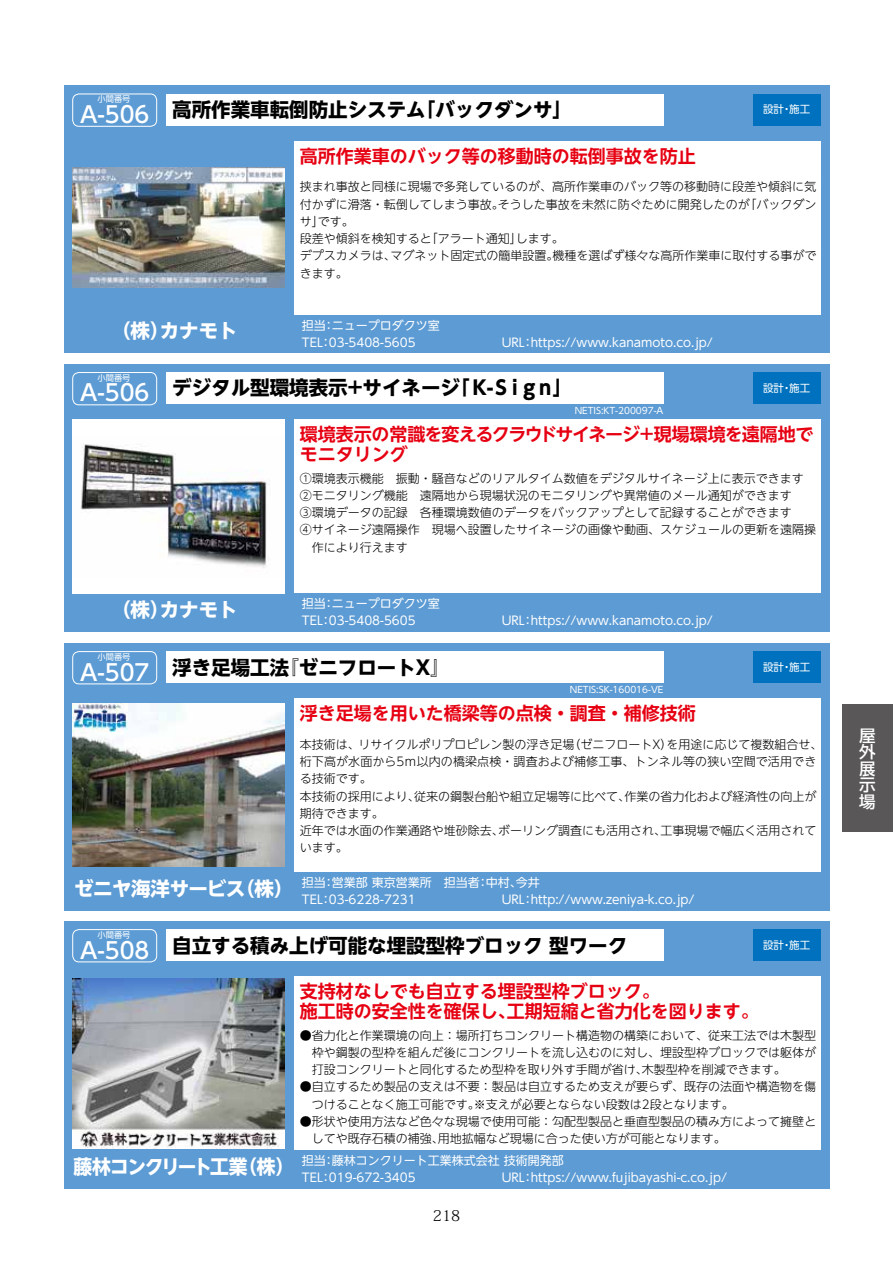
<style>
.page{position:relative;width:893px;height:1263px;background:#fff}
.page>*{position:absolute;margin:0;border:0;box-sizing:border-box;transform-origin:0 0}
.t1{font:700 19.5px "UD Shin Go NT Pro";color:#000}
.t2{font:700 19.5px "UD Shin Go NT Pro";color:#fff}
.t3{font:700 18px/20.2px "UD Shin Go NT Pro De";color:#e60012}
.t4{font:500 16.5px/16.5px "UD Shin Go Pro";color:#fff;text-align:justify}
.t5{font:300 15px "Koz Min Pro";color:#000}
.t6{font:300 12px/17.2px "UD Shin Go NT Pro";color:#000}
.t7{font:12px "UD Shin Go NT Pro";color:#fff}
.t8{font:10.5px "UD Shin Go NT Pro";color:#fff}
.t9{font:9px "UD Shin Go NT Pro";color:#fff}
.t10{font:8.25px "UD Shin Go NT Pro";color:#fff}
.s1{font-weight:500;font-size:22.5px;color:#fff}
.s2{font-weight:700;font-size:19.5px}
</style>
<div class="page">
<div style="left:64px;top:643px;width:765px;height:267px;background:#5c9bd4"></div>
<div style="left:72px;top:651px;width:85px;height:33px;border:1px solid #fff;border-radius:6px"></div>
<div style="left:753px;top:651px;width:67px;height:32px;background:#0071be"></div>
<div style="left:294px;top:698px;width:526px;height:174px;background:#fff"></div>
<div style="left:166px;top:651px;width:497px;height:32px;background:#fff"></div>
<img style="left:72px;top:704px;width:213px;height:162px">
<img style="left:72px;top:704px;width:55px;height:27px">
<div style="left:64px;top:921px;width:765px;height:267px;background:#5c9bd4"></div>
<div style="left:72px;top:929px;width:85px;height:33px;border:1px solid #fff;border-radius:6px"></div>
<div style="left:753px;top:929px;width:67px;height:32px;background:#0071be"></div>
<div style="left:294px;top:976px;width:526px;height:174px;background:#fff"></div>
<div style="left:166px;top:929px;width:497px;height:32px;background:#fff"></div>
<img style="left:72px;top:978px;width:213px;height:170px">
<div style="left:64px;top:364px;width:765px;height:267px;background:#5c9bd4"></div>
<div style="left:72px;top:372px;width:85px;height:33px;border:1px solid #fff;border-radius:6px"></div>
<div style="left:753px;top:372px;width:67px;height:32px;background:#0071be"></div>
<div style="left:294px;top:419px;width:526px;height:174px;background:#fff"></div>
<div style="left:166px;top:372px;width:497px;height:32px;background:#fff"></div>
<div style="left:72px;top:419px;width:213px;height:174px;background:#fff"></div>
<img style="left:80px;top:444px;width:187px;height:124px">
<div style="left:64px;top:85px;width:765px;height:268px;background:#5c9bd4"></div>
<div style="left:72px;top:94px;width:85px;height:33px;border:1px solid #fff;border-radius:6px"></div>
<div style="left:753px;top:94px;width:67px;height:31px;background:#0071be"></div>
<div style="left:294px;top:141px;width:526px;height:173px;background:#fff"></div>
<div style="left:166px;top:94px;width:497px;height:32px;background:#fff"></div>
<img style="left:72px;top:168px;width:213px;height:119px">
<div style="left:842px;top:704px;width:51px;height:128px;background:#595757"></div>
<p class="t10" style="left:98px;top:92px;width:34px">小間番号</p>
<h1 class="t1" style="left:80px;top:94px;width:493px"><span class="s1">A-506</span> 高所作業車転倒防止システム「バックダンサ」</h1>
<h2 class="t3" style="left:300px;top:145px;width:397px">高所作業車のバック等の移動時の転倒事故を防止</h2>
<p class="t8" style="left:763px;top:101px;width:49px">設計・施工</p>
<p class="t6" style="left:300px;top:178px;width:518px">挟まれ事故と同様に現場で多発しているのが、高所作業車のバック等の移動時に段差や傾斜に気付かずに滑落・転倒してしまう事故。そうした事故を未然に防ぐために開発したのが「バックダンサ」です。<br>段差や傾斜を検知すると「アラート通知」します。<br>デプスカメラは、マグネット固定式の簡単設置。機種を選ばず様々な高所作業車に取付する事ができます。</p>
<h1 class="t2" style="left:111px;top:315px;width:128px">（株）カナモト</h1>
<p class="t7" style="left:302px;top:315px;width:139px">担当：ニュープロダクツ室</p>
<p class="t7" style="left:302px;top:332px;width:115px">TEL：03-5408-5605</p>
<p class="t7" style="left:502px;top:332px;width:213px">URL：https://www.kanamoto.co.jp/</p>
<p class="t10" style="left:98px;top:371px;width:34px">小間番号</p>
<h1 class="t1" style="left:80px;top:372px;width:494px"><span class="s1">A-506</span> デジタル型環境表示+サイネージ「Ｋ-Ｓｉｇｎ」</h1>
<p class="t9" style="left:575px;top:403px;width:90px">NETIS:KT-200097-A</p>
<p class="t8" style="left:763px;top:379px;width:49px">設計・施工</p>
<h2 class="t3" style="left:300px;top:424px;width:515px">環境表示の常識を変えるクラウドサイネージ＋現場環境を遠隔地でモニタリング</h2>
<p class="t6" style="left:300px;top:469px;width:505px">①環境表示機能　振動・騒音などのリアルタイム数値をデジタルサイネージ上に表示できます</p>
<p class="t6" style="left:300px;top:486px;width:493px">②モニタリング機能　遠隔地から現場状況のモニタリングや異常値のメール通知ができます</p>
<p class="t6" style="left:300px;top:503px;width:493px">③環境データの記録　各種環境数値のデータをバックアップとして記録することができます</p>
<p class="t6" style="left:300px;top:521px;width:518px">④サイネージ遠隔操作　現場へ設置したサイネージの画像や動画、スケジュールの更新を遠隔操</p>
<p class="t6" style="left:312px;top:538px;width:97px">作により行えます</p>
<h1 class="t2" style="left:111px;top:593px;width:128px">（株）カナモト</h1>
<p class="t7" style="left:302px;top:594px;width:139px">担当：ニュープロダクツ室</p>
<p class="t7" style="left:302px;top:611px;width:115px">TEL：03-5408-5605</p>
<p class="t7" style="left:502px;top:611px;width:213px">URL：https://www.kanamoto.co.jp/</p>
<p class="t10" style="left:98px;top:650px;width:34px">小間番号</p>
<h1 class="t1" style="left:80px;top:651px;width:371px"><span class="s1">A-507</span> 浮き足場工法『ゼニフロートX』</h1>
<p class="t9" style="left:570px;top:682px;width:95px">NETIS:SK-160016-VE</p>
<h2 class="t3" style="left:300px;top:703px;width:397px">浮き足場を用いた橋梁等の点検・調査・補修技術</h2>
<p class="t8" style="left:763px;top:658px;width:49px">設計・施工</p>
<p class="t6" style="left:300px;top:735px;width:524px">本技術は、リサイクルポリプロピレン製の浮き足場（ゼニフロートX）を用途に応じて複数組合せ、桁下高が水面から5ｍ以内の橋梁点検・調査および補修工事、トンネル等の狭い空間で活用できる技術です。<br>本技術の採用により、従来の鋼製台船や組立足場等に比べて、作業の省力化および経済性の向上が期待できます。<br>近年では水面の作業通路や堆砂除去、ボーリング調査にも活用され、工事現場で幅広く活用されています。</p>
<p class="t7" style="left:74px;top:873px;width:467px"><span class="s2">ゼニヤ海洋サービス（株）</span> 担当：営業部 東京営業所　担当者：中村、今井</p>
<p class="t7" style="left:302px;top:890px;width:115px">TEL：03-6228-7231</p>
<p class="t7" style="left:502px;top:890px;width:194px">URL：http://www.zeniya-k.co.jp/</p>
<p class="t10" style="left:98px;top:928px;width:34px">小間番号</p>
<h1 class="t1" style="left:80px;top:929px;width:548px"><span class="s1">A-508</span> 自立する積み上げ可能な埋設型枠ブロック 型ワーク</h1>
<h2 class="t3" style="left:300px;top:981px;width:460px">支持材なしでも自立する埋設型枠ブロック。<br>施工時の安全性を確保し、工期短縮と省力化を図ります。</h2>
<p class="t8" style="left:763px;top:936px;width:49px">設計・施工</p>
<p class="t6" style="left:312px;top:1026px;width:506px;text-align:justify;text-indent:-12px">●省力化と作業環境の向上：場所打ちコンクリート構造物の構築において、従来工法では木製型枠や鋼製の型枠を組んだ後にコンクリートを流し込むのに対し、埋設型枠ブロックでは躯体が打設コンクリートと同化するため型枠を取り外す手間が省け、木製型枠を削減できます。</p>
<p class="t6" style="left:312px;top:1078px;width:506px;text-indent:-12px">●自立するため製品の支えは不要：製品は自立するため支えが要らず、既存の法面や構造物を傷つけることなく施工可能です。※支えが必要とならない段数は2段となります。</p>
<p class="t6" style="left:312px;top:1112px;width:506px;text-indent:-12px">●形状や使用方法など色々な現場で使用可能：勾配型製品と垂直型製品の積み方によって擁壁としてや既存石積の補強、用地拡幅など現場に合った使い方が可能となります。</p>
<p class="t7" style="left:73px;top:1151px;width:492px"><span class="s2">藤林コンクリート工業（株）</span> 担当：藤林コンクリート工業株式会社 技術開発部</p>
<p class="t7" style="left:302px;top:1168px;width:115px">TEL：019-672-3405</p>
<p class="t7" style="left:502px;top:1168px;width:227px">URL：https://www.fujibayashi-c.co.jp/</p>
<p class="t5" style="left:433px;top:1205px;width:29px">218</p>
<h3 class="t4" style="left:859px;top:727px;width:18px">屋外展示場</h3>
</div>
